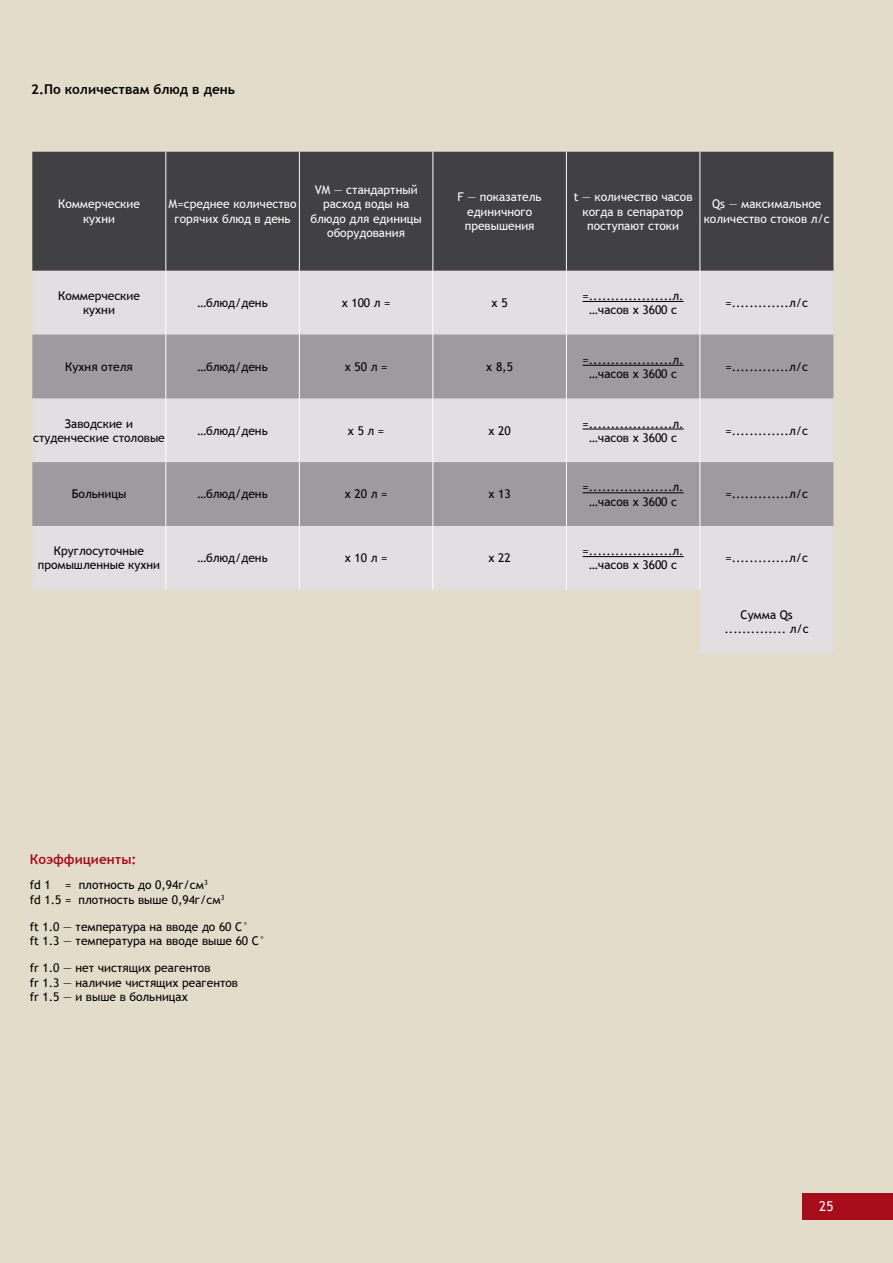
<style>
.page{position:relative;width:893px;height:1263px;background:#e3dcca}
.page>*{position:absolute;margin:0;border:0;box-sizing:border-box;transform-origin:0 0}
.t1{font:700 13.5px "Trebuchet MS";color:#000}
.t2{font:700 13.5px "Trebuchet MS";color:#a70c1b}
.t3{font:13.5px "Trebuchet MS";color:#fff}
.t4{font:12px/14.4px "Trebuchet MS";color:#000;text-align:center}
.t5{font:12px/14.4px "Trebuchet MS";color:#fff;text-align:center}
</style>
<div class="page">
<div style="left:32px;top:152px;width:801px;height:119px;background:#414042"></div>
<svg style="left:32px;top:271px;width:801px;height:382px;fill:#e2dee1"></svg>
<svg style="left:32px;top:335px;width:801px;height:191px;background:#b4b1b5"></svg>
<hr style="left:166px;top:152px;width:1px;height:119px;background:#fff">
<hr style="left:299px;top:152px;width:1px;height:119px;background:#fff">
<hr style="left:433px;top:152px;width:1px;height:119px;background:#fff">
<hr style="left:566px;top:152px;width:1px;height:119px;background:#fff">
<hr style="left:700px;top:152px;width:1px;height:119px;background:#fff">
<hr style="left:166px;top:271px;width:1px;height:64px;background:#fff">
<hr style="left:299px;top:271px;width:1px;height:64px;background:#fff">
<hr style="left:433px;top:271px;width:1px;height:64px;background:#fff">
<hr style="left:566px;top:271px;width:1px;height:64px;background:#fff">
<hr style="left:700px;top:271px;width:1px;height:64px;background:#fff">
<hr style="left:166px;top:335px;width:1px;height:63px;background:#fff">
<hr style="left:299px;top:335px;width:1px;height:63px;background:#fff">
<hr style="left:433px;top:335px;width:1px;height:63px;background:#fff">
<hr style="left:566px;top:335px;width:1px;height:63px;background:#fff">
<hr style="left:700px;top:335px;width:1px;height:63px;background:#fff">
<hr style="left:166px;top:398px;width:1px;height:64px;background:#fff">
<hr style="left:299px;top:398px;width:1px;height:64px;background:#fff">
<hr style="left:433px;top:398px;width:1px;height:64px;background:#fff">
<hr style="left:566px;top:398px;width:1px;height:64px;background:#fff">
<hr style="left:700px;top:398px;width:1px;height:64px;background:#fff">
<hr style="left:166px;top:462px;width:1px;height:64px;background:#fff">
<hr style="left:299px;top:462px;width:1px;height:64px;background:#fff">
<hr style="left:433px;top:462px;width:1px;height:64px;background:#fff">
<hr style="left:566px;top:462px;width:1px;height:64px;background:#fff">
<hr style="left:700px;top:462px;width:1px;height:64px;background:#fff">
<hr style="left:166px;top:526px;width:1px;height:64px;background:#fff">
<hr style="left:299px;top:526px;width:1px;height:64px;background:#fff">
<hr style="left:433px;top:526px;width:1px;height:64px;background:#fff">
<hr style="left:566px;top:526px;width:1px;height:64px;background:#fff">
<hr style="left:700px;top:526px;width:1px;height:64px;background:#fff">
<hr style="left:583px;top:301px;width:101px;height:1px;background:#000">
<hr style="left:583px;top:365px;width:101px;height:1px;background:#000">
<hr style="left:583px;top:429px;width:101px;height:1px;background:#000">
<hr style="left:583px;top:492px;width:101px;height:1px;background:#000">
<hr style="left:583px;top:556px;width:101px;height:1px;background:#000">
<div style="left:826px;top:1193px;width:67px;height:26px;background:#a70c1b"></div>
<div style="left:801px;top:1193px;width:32px;height:26px;background:#a70c1b"></div>
<p class="t1" style="left:31px;top:81px;width:205px">2.По количествам блюд в день</p>
<p class="t5" style="left:58px;top:197px;width:83px">Коммерческие кухни</p>
<p class="t5" style="left:169px;top:197px;width:130px">М=среднее количество горячих блюд в день</p>
<p class="t5" style="left:310px;top:183px;width:113px">VM — стандартный расход воды на блюдо для единицы оборудования</p>
<p class="t5" style="left:458px;top:190px;width:86px">F — показатель единичного превышения</p>
<p class="t5" style="left:574px;top:190px;width:120px">t — количество часов когда в сепаратор поступают стоки</p>
<p class="t5" style="left:704px;top:197px;width:128px">Qs — максимальное количество стоков л/с</p>
<p class="t4" style="left:58px;top:289px;width:83px">Коммерческие кухни</p>
<p class="t4" style="left:197px;top:296px;width:72px">…блюд/день</p>
<p class="t4" style="left:342px;top:296px;width:50px">х 100 л =</p>
<p class="t4" style="left:492px;top:296px;width:18px">х 5</p>
<p class="t4" style="left:583px;top:289px;width:103px">=...................л. …часов х 3600 с</p>
<p class="t4" style="left:725px;top:296px;width:84px">=.............л/с</p>
<p class="t4" style="left:65px;top:360px;width:69px">Кухня отеля</p>
<p class="t4" style="left:197px;top:360px;width:72px">…блюд/день</p>
<p class="t4" style="left:345px;top:360px;width:44px">х 50 л =</p>
<p class="t4" style="left:486px;top:360px;width:28px">х 8,5</p>
<p class="t4" style="left:583px;top:352px;width:103px">=...................л. …часов х 3600 с</p>
<p class="t4" style="left:725px;top:360px;width:84px">=.............л/с</p>
<p class="t4" style="left:33px;top:416px;width:133px">Заводские и студенческие столовые</p>
<p class="t4" style="left:197px;top:423px;width:72px">…блюд/день</p>
<p class="t4" style="left:348px;top:423px;width:38px">х 5 л =</p>
<p class="t4" style="left:488px;top:423px;width:24px">х 20</p>
<p class="t4" style="left:583px;top:416px;width:103px">=...................л. …часов х 3600 с</p>
<p class="t4" style="left:725px;top:423px;width:84px">=.............л/с</p>
<p class="t4" style="left:72px;top:487px;width:56px">Больницы</p>
<p class="t4" style="left:197px;top:487px;width:72px">…блюд/день</p>
<p class="t4" style="left:345px;top:487px;width:44px">х 20 л =</p>
<p class="t4" style="left:488px;top:487px;width:24px">х 13</p>
<p class="t4" style="left:583px;top:480px;width:103px">=...................л. …часов х 3600 с</p>
<p class="t4" style="left:725px;top:487px;width:84px">=.............л/с</p>
<p class="t4" style="left:38px;top:544px;width:124px">Круглосуточные промышленные кухни</p>
<p class="t4" style="left:197px;top:551px;width:72px">…блюд/день</p>
<p class="t4" style="left:345px;top:551px;width:44px">х 10 л =</p>
<p class="t4" style="left:488px;top:551px;width:24px">х 22</p>
<p class="t4" style="left:583px;top:544px;width:103px">=...................л. …часов х 3600 с</p>
<p class="t4" style="left:725px;top:551px;width:84px">=.............л/с</p>
<p class="t4" style="left:724px;top:607px;width:86px">Сумма Qs .............. л/с</p>
<p class="t2" style="left:30px;top:851px;width:108px">Коэффициенты:</p>
<p class="t4" style="left:30px;top:878px;width:196px;text-align:left">fd 1 = плотность до 0,94г/см<sup>3<br></sup>fd 1.5 = плотность выше 0,94г/см<sup>3</sup></p>
<p class="t4" style="left:30px;top:919px;width:237px;text-align:left">ft 1.0 — температура на вводе до 60 C°<br>ft 1.3 — температура на вводе выше 60 C°</p>
<p class="t4" style="left:30px;top:961px;width:210px;text-align:left">fr 1.0 — нет чистящих реагентов<br>fr 1.3 — наличие чистящих реагентов fr 1.5 — и выше в больницах</p>
<p class="t3" style="left:819px;top:1198px;width:16px">25</p>
</div>
